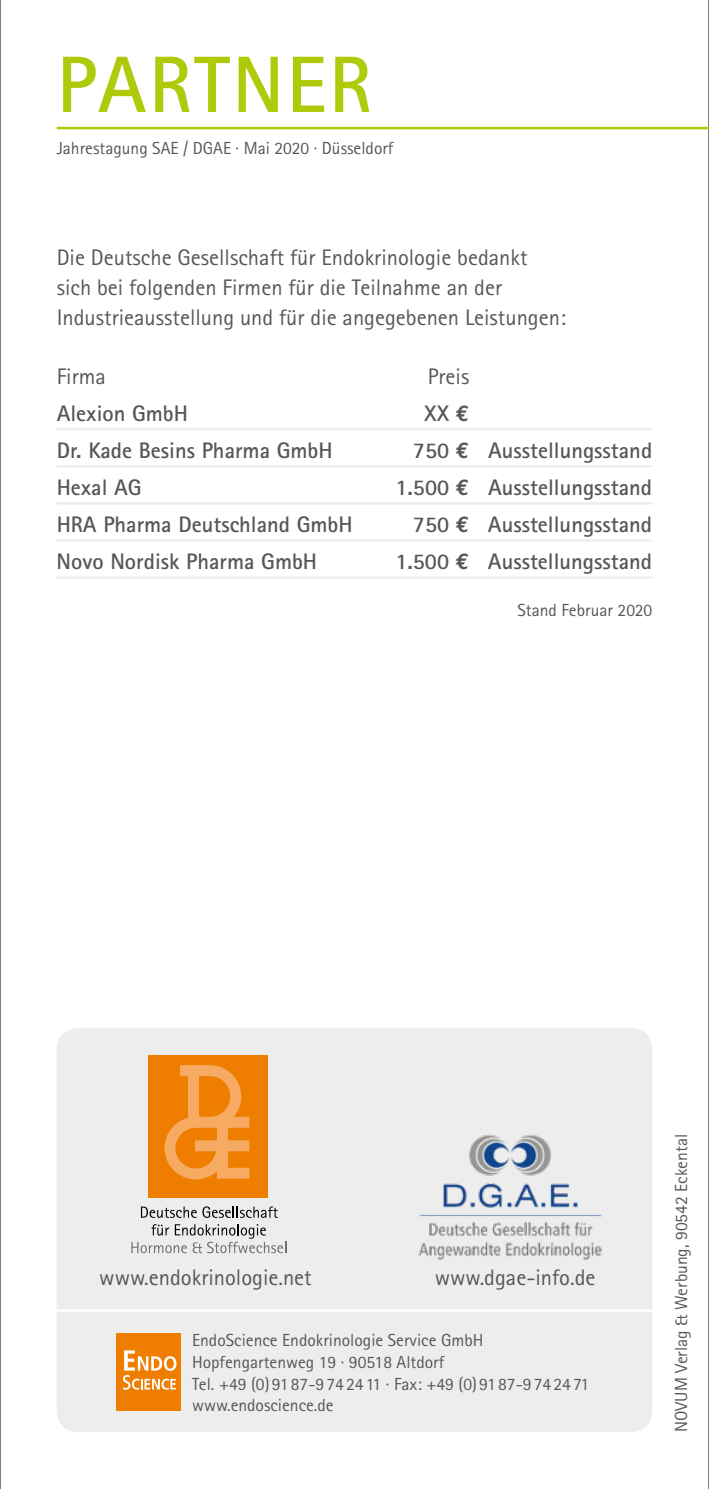
<style>
.page{position:relative;width:709px;height:1489px;background:#fff}
.page>*{position:absolute;margin:0;border:0;box-sizing:border-box;transform-origin:0 0}
.t1{font:700 80px "AT Rotis Sans Serif";letter-spacing:.03em;color:#afca0b}
.t2{font:22.5px/30px "AT Rotis Sans Serif";color:#575756}
.t3{font:700 22.5px "AT Rotis Sans Serif";color:#575756}
.t4{font:17.5px/21.5px "AT Rotis Sans Serif";color:#575756}
.s1{font-family:"Euro Mono"}
</style>
<div class="page">
<hr style="left:708px;top:0;width:1px;height:1488px;background:#000">
<hr style="left:0;top:0;width:1px;height:1488px;background:#000">
<div style="left:57px;top:1028px;width:595px;height:403px;background:#ededed;border-radius:21px"></div>
<hr style="left:57px;top:127px;width:652px;height:2px;background:#afca0b">
<hr style="left:57px;top:1309px;width:595px;height:2px;background:#fff">
<hr style="left:57px;top:428px;width:595px;height:2px;background:#ededed">
<hr style="left:57px;top:465px;width:595px;height:2px;background:#ededed">
<hr style="left:57px;top:502px;width:595px;height:2px;background:#ededed">
<hr style="left:57px;top:539px;width:595px;height:2px;background:#ededed">
<hr style="left:57px;top:576px;width:595px;height:3px;background:#ededed">
<div style="left:149px;top:1054px;width:119px;height:143px;background:#ef7d00"></div>
<svg style="left:164px;top:1065px;width:85px;height:114px"></svg>
<svg style="left:141px;top:1206px;width:137px;height:11px"></svg>
<svg style="left:131px;top:1224px;width:155px;height:29px"></svg>
<img style="left:418px;top:1134px;width:184px;height:126px">
<div style="left:116px;top:1332px;width:65px;height:78px;background:#ef7d00"></div>
<svg style="left:123px;top:1350px;width:53px;height:39px"></svg>
<hr style="left:708px;top:128px;width:1px;height:248px;background:#afca0b">
<h1 class="t1" style="left:57px;top:34px;width:317px">PARTNER</h1>
<p class="t4" style="left:57px;top:137px;width:338px">Jahrestagung SAE / DGAE · Mai 2020 · Düsseldorf</p>
<p class="t2" style="left:57px;top:242px;width:510px">Die Deutsche Gesellschaft für Endokrinologie bedankt sich bei folgenden Firmen für die Teilnahme an der<br>Industrieausstellung und für die angegebenen Leistungen:</p>
<p class="t2" style="left:57px;top:361px;width:51px">Firma</p>
<p class="t2" style="left:428px;top:361px;width:43px">Preis</p>
<p class="t3" style="left:57px;top:399px;width:133px">Alexion GmbH</p>
<p class="t3" style="left:424px;top:399px;width:47px">XX <span class="s1">€</span></p>
<p class="t3" style="left:57px;top:436px;width:277px">Dr. Kade Besins Pharma GmbH</p>
<p class="t3" style="left:413px;top:436px;width:241px">750 <span class="s1">€</span> Ausstellungsstand</p>
<p class="t3" style="left:57px;top:473px;width:86px">Hexal AG</p>
<p class="t3" style="left:395px;top:473px;width:258px">1.500 <span class="s1">€</span> Ausstellungsstand</p>
<p class="t3" style="left:57px;top:510px;width:297px">HRA Pharma Deutschland GmbH</p>
<p class="t3" style="left:413px;top:510px;width:241px">750 <span class="s1">€</span> Ausstellungsstand</p>
<p class="t3" style="left:57px;top:547px;width:262px">Novo Nordisk Pharma GmbH</p>
<p class="t3" style="left:395px;top:547px;width:258px">1.500 <span class="s1">€</span> Ausstellungsstand</p>
<p class="t4" style="left:517px;top:599px;width:136px">Stand Februar 2020</p>
<p class="t2" style="left:99px;top:1261px;width:214px">www.endokrinologie.net</p>
<p class="t2" style="left:435px;top:1261px;width:162px">www.dgae-info.de</p>
<p class="t4" style="left:192px;top:1329px;width:399px">EndoScience Endokrinologie Service GmbH Hopfengartenweg 19 · 90518 Altdorf<br>Tel. +49 (0) 9187-9742411 · Fax: +49 (0)91 87-97424 71 www.endoscience.de</p>
<p class="t4" style="left:670px;top:1431px;width:300px;rotate:-90deg">NOVUM Verlag &amp; Werbung, 90542 Eckental</p>
</div>
